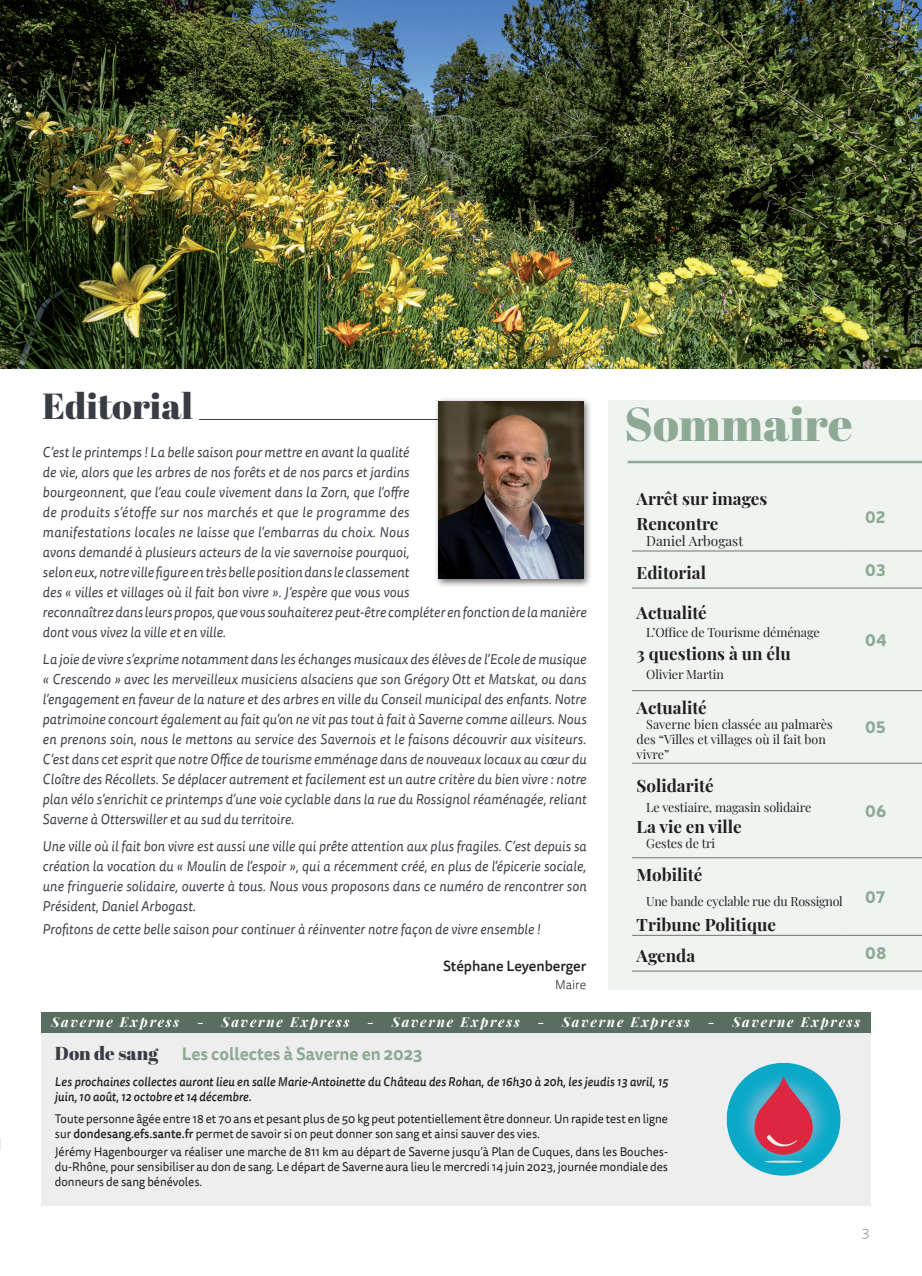
<style>
.page{position:relative;width:922px;height:1276px;background:#fff}
.page>*{position:absolute;margin:0;border:0;box-sizing:border-box;transform-origin:0 0}
.t1{font:47.5px "Abril Fatface";color:#8faa94}
.t2{font:36.25px "Abril Fatface";color:#383c45}
.t3{font:18.75px "Abril Fatface";color:#383c45}
.t4{font:700 17.5px "Tisa Sans Pro";letter-spacing:-.005em;color:#8faa94;scale:.95 1}
.t5{font:700 17px/25px "Playfair Display";color:#231f20}
.t6{font:900 16.5px "Neris";letter-spacing:-.015em;color:#8faa94}
.t7{font:300 15px "Tisa Sans Pro";color:#939598}
.t8{font:500 14.5px "Tisa Sans Pro";letter-spacing:-.005em;color:#231f20}
.t9{font:italic 14.12px/20px "Tisa Sans Pro";letter-spacing:.01em;color:#393d46;text-align:justify;scale:.93 1}
.t10{font:italic 700 13.75px "Playfair Display";letter-spacing:.13em;color:#fff}
.t11{font:13.62px "Playfair Display";color:#231f20}
.t12{font:300 12.88px "Tisa Sans Pro";letter-spacing:-.005em;color:#231f20}
.t13{font:12.5px/15px "Tisa Sans Pro";color:#231f20;scale:.93 1}
.t14{font:12.5px/15px "Playfair Display";letter-spacing:-.01em;color:#231f20}
.t15{font:italic 500 12.5px/15px "Tisa Sans Pro";letter-spacing:.01em;color:#231f20;scale:.93 1}
.s1{font-weight:500}
</style>
<div class="page">
<img style="left:1px;top:0;width:920px;height:368px">
<div style="left:607px;top:400px;width:314px;height:590px;background:#f0f4f1"></div>
<hr style="left:627px;top:461px;width:294px;height:2px;background:#8faa94">
<hr style="left:632px;top:551px;width:215px;height:1px;background:#737271">
<hr style="left:847px;top:551px;width:74px;height:1px;background:#737271">
<hr style="left:632px;top:690px;width:215px;height:1px;background:#737271">
<hr style="left:847px;top:690px;width:74px;height:1px;background:#737271">
<hr style="left:632px;top:763px;width:215px;height:1px;background:#737271">
<hr style="left:847px;top:763px;width:74px;height:1px;background:#737271">
<hr style="left:632px;top:857px;width:215px;height:1px;background:#737271">
<hr style="left:847px;top:857px;width:74px;height:1px;background:#737271">
<hr style="left:632px;top:935px;width:215px;height:1px;background:#737271">
<hr style="left:847px;top:935px;width:74px;height:1px;background:#737271">
<hr style="left:632px;top:971px;width:215px;height:1px;background:#737271">
<hr style="left:847px;top:971px;width:74px;height:1px;background:#737271">
<hr style="left:632px;top:588px;width:215px;height:1px;background:#737271">
<hr style="left:847px;top:588px;width:74px;height:1px;background:#737271">
<hr style="left:199px;top:419px;width:365px;height:1px;background:#383c45">
<div style="left:41px;top:1012px;width:829px;height:21px;background:#5a6e60"></div>
<div style="left:434px;top:397px;width:158px;height:191px;background:#231f20;opacity:.65"></div>
<img style="left:438px;top:401px;width:145px;height:178px">
<svg style="left:41px;top:1033px;width:829px;height:172px;fill:#eee"></svg>
<h2 class="t2" style="left:43px;top:380px;width:152px">Editorial</h2>
<p class="t9" style="left:43px;top:442px;width:586px;text-align:left">C’est le printemps ! La belle saison pour mettre en avant la qualité<br>de vie, alors que les arbres de nos forêts et de nos parcs et jardins<br>bourgeonnent, que l’eau coule vivement dans la Zorn, que l’offre<br>de produits s’étoffe sur nos marchés et que le programme des<br>manifestations locales ne laisse que l’embarras du choix. Nous<br>avons demandé à plusieurs acteurs de la vie savernoise pourquoi,<br>selon eux, notre ville figure en très belle position dans le classement<br>des « villes et villages où il fait bon vivre ». J’espère que vous vous<br>reconnaîtrez dans leurs propos, que vous souhaiterez peut-être compléter en fonction de la manière dont vous vivez la ville et en ville.</p>
<p class="t9" style="left:43px;top:649px;width:586px">La joie de vivre s’exprime notamment dans les échanges musicaux des élèves de l’Ecole de musique « Crescendo » avec les merveilleux musiciens alsaciens que son Grégory Ott et Matskat, ou dans l’engagement en faveur de la nature et des arbres en ville du Conseil municipal des enfants. Notre patrimoine concourt également au fait qu’on ne vit pas tout à fait à Saverne comme ailleurs. Nous en prenons soin, nous le mettons au service des Savernois et le faisons découvrir aux visiteurs.<br>C’est dans cet esprit que notre Office de tourisme emménage dans de nouveaux locaux au cœur du Cloître des Récollets. Se déplacer autrement et facilement est un autre critère du bien vivre : notre plan vélo s’enrichit ce printemps d’une voie cyclable dans la rue du Rossignol réaménagée, reliant Saverne à Otterswiller et au sud du territoire.</p>
<p class="t9" style="left:43px;top:836px;width:586px">Une ville où il fait bon vivre est aussi une ville qui prête attention aux plus fragiles. C’est depuis sa création la vocation du « Moulin de l’espoir », qui a récemment créé, en plus de l’épicerie sociale, une fringuerie solidaire, ouverte à tous. Nous vous proposons dans ce numéro de rencontrer son Président, Daniel Arbogast.</p>
<p class="t9" style="left:43px;top:920px;width:537px">Profitons de cette belle saison pour continuer à réinventer notre façon de vivre ensemble !</p>
<p class="t8" style="left:443px;top:956px;width:145px">Stéphane Leyenberger</p>
<p class="t12" style="left:555px;top:976px;width:33px">Maire</p>
<h1 class="t1" style="left:624px;top:390px;width:229px">Sommaire</h1>
<p class="t5" style="left:636px;top:485px;width:132px">Arrêt sur images<br>Rencontre</p>
<p class="t11" style="left:646px;top:531px;width:98px">Daniel Arbogast</p>
<p class="t6" style="left:865px;top:504px;width:22px">02</p>
<p class="t5" style="left:636px;top:558px;width:71px">Editorial</p>
<p class="t6" style="left:865px;top:557px;width:22px">03</p>
<p class="t5" style="left:636px;top:598px;width:72px">Actualité</p>
<p class="t14" style="left:646px;top:624px;width:175px">L’Office de Tourisme déménage</p>
<p class="t5" style="left:636px;top:639px;width:156px">3 questions à un élu</p>
<p class="t14" style="left:646px;top:665px;width:79px">Olivier Martin</p>
<p class="t6" style="left:865px;top:627px;width:23px">04</p>
<p class="t5" style="left:636px;top:693px;width:72px">Actualité</p>
<p class="t14" style="left:636px;top:715px;width:198px;text-indent:10px">Saverne bien classée au palmarès des “Villes et villages où il fait bon vivre”</p>
<p class="t6" style="left:865px;top:715px;width:22px">05</p>
<p class="t5" style="left:636px;top:771px;width:79px">Solidarité</p>
<p class="t14" style="left:646px;top:799px;width:166px">Le vestiaire, magasin solidaire</p>
<p class="t5" style="left:636px;top:812px;width:106px">La vie en ville</p>
<p class="t14" style="left:646px;top:834px;width:70px">Gestes de tri</p>
<p class="t6" style="left:865px;top:798px;width:23px">06</p>
<p class="t5" style="left:636px;top:860px;width:67px">Mobilité</p>
<p class="t14" style="left:646px;top:892px;width:198px">Une bande cyclable rue du Rossignol</p>
<p class="t5" style="left:636px;top:910px;width:141px">Tribune Politique</p>
<p class="t6" style="left:865px;top:884px;width:22px">07</p>
<p class="t5" style="left:636px;top:942px;width:60px">Agenda</p>
<p class="t6" style="left:865px;top:941px;width:23px">08</p>
<p class="t10" style="left:51px;top:1011px;width:129px">Saverne Express</p>
<p class="t10" style="left:197px;top:1011px;width:154px">- Saverne Express</p>
<p class="t10" style="left:367px;top:1011px;width:154px">- Saverne Express</p>
<p class="t10" style="left:537px;top:1011px;width:154px">- Saverne Express</p>
<p class="t10" style="left:707px;top:1011px;width:154px">- Saverne Express</p>
<h3 class="t3" style="left:55px;top:1039px;width:105px">Don de sang</h3>
<p class="t4" style="left:182px;top:1040px;width:255px">Les collectes à Saverne en 2023</p>
<p class="t15" style="left:55px;top:1074px;width:660px">Les prochaines collectes auront lieu en salle Marie-Antoinette du Château des Rohan, de 16h30 à 20h, les jeudis 13 avril, 15 juin, 10 août, 12 octobre et 14 décembre.</p>
<p class="t13" style="left:55px;top:1111px;width:660px">Toute personne âgée entre 18 et 70 ans et pesant plus de 50 kg peut potentiellement être donneur. Un rapide test en ligne sur <span class="s1">dondesang.efs.sante.fr</span> permet de savoir si on peut donner son sang et ainsi sauver des vies.</p>
<p class="t13" style="left:55px;top:1144px;width:660px;text-align:justify">Jérémy Hagenbourger va réaliser une marche de 811 km au départ de Saverne jusqu’à Plan de Cuques, dans les Bouches&shy;du-Rhône, pour sensibiliser au don de sang. Le départ de Saverne aura lieu le mercredi 14 juin 2023, journée mondiale des donneurs de sang bénévoles.</p>
<p class="t7" style="left:861px;top:1222px;width:9px">3</p>
</div>
